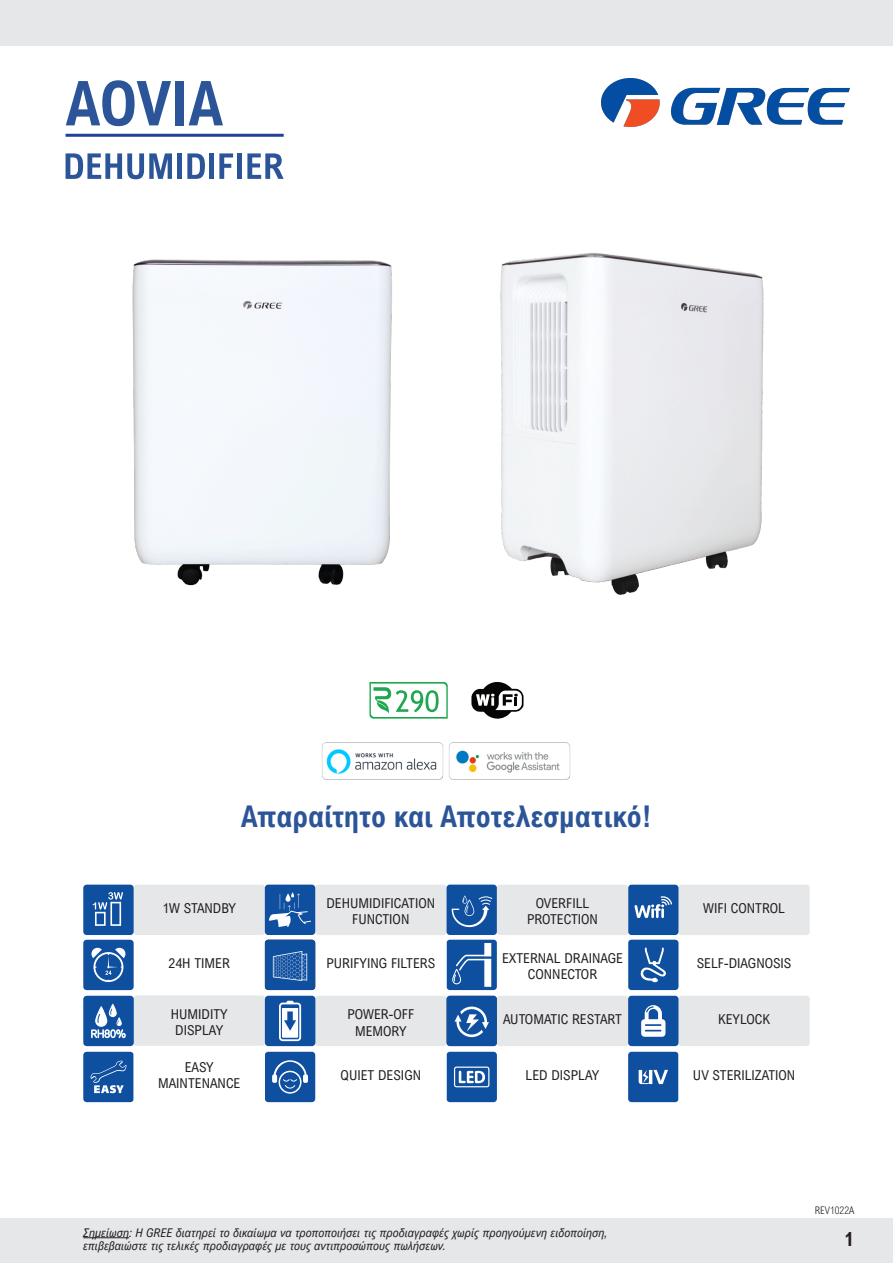
<style>
.page{position:relative;width:893px;height:1263px;background:#fff}
.page>*{position:absolute;margin:0;border:0;box-sizing:border-box;transform-origin:0 0}
.t1{font:700 30px "Arial Nova Cond";letter-spacing:-.01em;color:#2b5598}
.t2{font:700 19.5px "Arial Nova Cond";color:#231f20}
.t3{font:13.65px/16.4px "Arial Nova Cond";color:#231f20;text-align:center}
.t4{font:italic 12px/13.5px "Arial Nova Cond";color:#231f20}
.t5{font:300 10.5px "Arial Nova Cond";color:#231f20}
</style>
<div class="page">
<img style="left:602px;top:78px;width:247px;height:48px">
<div style="left:0;top:1218px;width:893px;height:45px;background:#e6e7e9"></div>
<div style="left:0;top:0;width:893px;height:45px;background:#e6e7e9"></div>
<hr style="left:83px;top:1237px;width:46px;height:1px;background:#231f20">
<svg style="left:471px;top:682px;width:52px;height:37px"></svg>
<svg style="left:369px;top:682px;width:79px;height:37px"></svg>
<img style="left:322px;top:742px;width:249px;height:38px">
<hr style="left:66px;top:134px;width:218px;height:3px;background:#223f99">
<svg style="left:66px;top:80px;width:105px;height:46px"></svg>
<div style="left:176px;top:81px;width:8px;height:44px;background:#2b5598"></div>
<svg style="left:189px;top:81px;width:34px;height:44px"></svg>
<svg style="left:66px;top:153px;width:106px;height:26px"></svg>
<div style="left:177px;top:153px;width:5px;height:26px;background:#2b5598"></div>
<svg style="left:187px;top:153px;width:18px;height:26px"></svg>
<div style="left:209px;top:153px;width:5px;height:26px;background:#2b5598"></div>
<svg style="left:219px;top:153px;width:14px;height:26px"></svg>
<div style="left:237px;top:153px;width:5px;height:26px;background:#2b5598"></div>
<svg style="left:247px;top:153px;width:37px;height:26px"></svg>
<div style="left:134px;top:885px;width:131px;height:50px;background:#e6e7e9;border-radius:3px"></div>
<div style="left:497px;top:996px;width:131px;height:50px;background:#e6e7e9;border-radius:3px"></div>
<div style="left:315px;top:885px;width:131px;height:50px;background:#e6e7e9;border-radius:3px"></div>
<div style="left:315px;top:996px;width:131px;height:50px;background:#e6e7e9;border-radius:3px"></div>
<div style="left:678px;top:996px;width:132px;height:50px;background:#e6e7e9;border-radius:3px"></div>
<div style="left:678px;top:885px;width:132px;height:50px;background:#e6e7e9;border-radius:3px"></div>
<div style="left:134px;top:995px;width:131px;height:51px;background:#e6e7e9;border-radius:3px"></div>
<div style="left:628px;top:885px;width:50px;height:50px;background:#0f4fa0;border-radius:3px"></div>
<svg style="left:634px;top:896px;width:38px;height:22px"></svg>
<div style="left:265px;top:885px;width:50px;height:50px;background:#0f4fa0;border-radius:3px"></div>
<svg style="left:269px;top:892px;width:42px;height:35px"></svg>
<div style="left:83px;top:940px;width:51px;height:50px;background:#0f4fa0;border-radius:3px"></div>
<svg style="left:91px;top:948px;width:35px;height:34px"></svg>
<div style="left:628px;top:996px;width:50px;height:50px;background:#0f4fa0;border-radius:3px"></div>
<svg style="left:641px;top:1005px;width:24px;height:32px"></svg>
<div style="left:446px;top:1052px;width:51px;height:50px;background:#0f4fa0;border-radius:3px"></div>
<svg style="left:454px;top:1066px;width:35px;height:21px"></svg>
<div style="left:83px;top:885px;width:51px;height:50px;background:#0f4fa0;border-radius:3px"></div>
<svg style="left:93px;top:892px;width:30px;height:34px"></svg>
<div style="left:447px;top:940px;width:50px;height:50px;background:#0f4fa0;border-radius:3px"></div>
<svg style="left:452px;top:943px;width:39px;height:44px"></svg>
<div style="left:447px;top:884px;width:50px;height:51px;background:#0f4fa0;border-radius:3px"></div>
<svg style="left:452px;top:895px;width:40px;height:32px"></svg>
<div style="left:628px;top:940px;width:50px;height:50px;background:#0f4fa0;border-radius:3px"></div>
<svg style="left:640px;top:947px;width:26px;height:35px"></svg>
<div style="left:497px;top:885px;width:131px;height:50px;background:#e6e7e9;border-radius:3px"></div>
<div style="left:265px;top:940px;width:50px;height:50px;background:#0f4fa0;border-radius:3px"></div>
<svg style="left:273px;top:951px;width:34px;height:30px"></svg>
<div style="left:265px;top:1052px;width:50px;height:50px;background:#0f4fa0;border-radius:3px"></div>
<svg style="left:272px;top:1060px;width:36px;height:34px"></svg>
<div style="left:447px;top:996px;width:50px;height:50px;background:#0f4fa0;border-radius:3px"></div>
<svg style="left:455px;top:1006px;width:34px;height:31px"></svg>
<div style="left:265px;top:996px;width:50px;height:50px;background:#0f4fa0;border-radius:3px"></div>
<svg style="left:279px;top:1001px;width:22px;height:40px"></svg>
<div style="left:83px;top:996px;width:51px;height:50px;background:#0f4fa0;border-radius:3px"></div>
<svg style="left:91px;top:1004px;width:35px;height:34px"></svg>
<div style="left:628px;top:1052px;width:50px;height:50px;background:#0f4fa0;border-radius:3px"></div>
<svg style="left:639px;top:1070px;width:29px;height:14px"></svg>
<div style="left:83px;top:1052px;width:51px;height:50px;background:#0f4fa0;border-radius:3px"></div>
<svg style="left:90px;top:1061px;width:36px;height:32px"></svg>
<img style="left:132px;top:259px;width:260px;height:327px">
<img style="left:500px;top:252px;width:264px;height:343px">
<h1 class="t1" style="left:241px;top:798px;width:412px">Απαραίτητο και Αποτελεσματικό!</h1>
<p class="t3" style="left:162px;top:900px;width:75px">1W STANDBY</p>
<p class="t3" style="left:327px;top:895px;width:110px">DEHUMIDIFICATION<br>FUNCTION</p>
<p class="t3" style="left:527px;top:895px;width:72px">OVERFILL<br>PROTECTION</p>
<p class="t3" style="left:703px;top:900px;width:83px">WIFI CONTROL</p>
<p class="t3" style="left:169px;top:955px;width:63px">24H TIMER</p>
<p class="t3" style="left:326px;top:955px;width:110px">PURIFYING FILTERS</p>
<p class="t3" style="left:502px;top:950px;width:123px">EXTERNAL DRAINAGE<br>CONNECTOR</p>
<p class="t3" style="left:697px;top:955px;width:96px">SELF-DIAGNOSIS</p>
<p class="t3" style="left:171px;top:1005px;width:58px">HUMIDITY<br>DISPLAY</p>
<p class="t3" style="left:347px;top:1006px;width:69px">POWER-OFF<br>MEMORY</p>
<p class="t3" style="left:503px;top:1011px;width:120px">AUTOMATIC RESTART</p>
<p class="t3" style="left:718px;top:1011px;width:53px">KEYLOCK</p>
<p class="t3" style="left:158px;top:1058px;width:84px">EASY<br>MAINTENANCE</p>
<p class="t3" style="left:693px;top:1066px;width:104px">UV STERILIZATION</p>
<p class="t3" style="left:341px;top:1067px;width:82px">QUIET DESIGN</p>
<p class="t3" style="left:526px;top:1067px;width:75px">LED DISPLAY</p>
<p class="t4" style="left:83px;top:1225px;width:526px">Σημείωση: Η GREE διατηρεί το δικαίωμα να τροποποιήσει τις προδιαγραφές χωρίς προηγούμενη ειδοποίηση, επιβεβαιώστε τις τελικές προδιαγραφές με τους αντιπροσώπους πωλήσεων.</p>
<p class="t5" style="left:815px;top:1204px;width:41px">REV1022A</p>
<h2 class="t2" style="left:844px;top:1226px;width:11px">1</h2>
</div>
